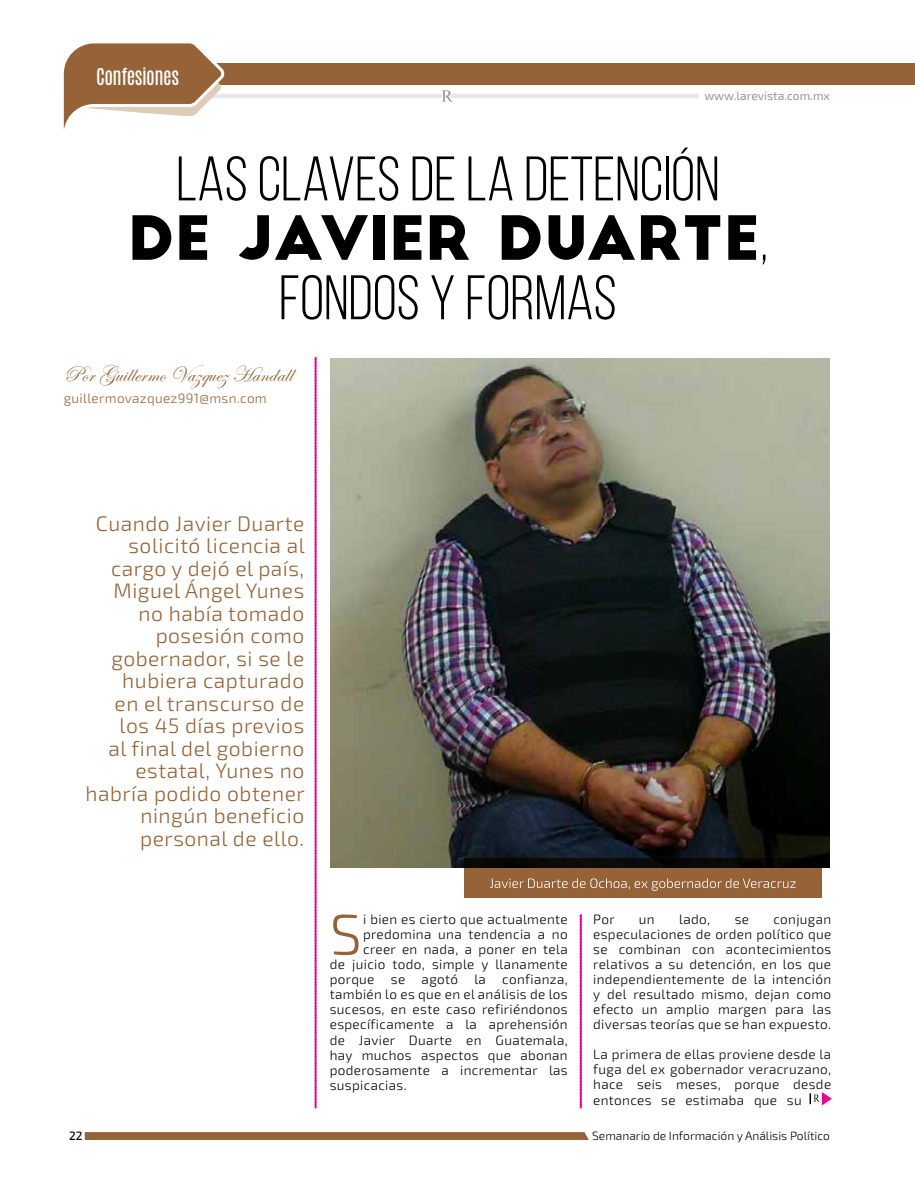
<style>
.page{position:relative;width:915px;height:1191px;background:#fff}
.page>*{position:absolute;margin:0;border:0;box-sizing:border-box;transform-origin:0 0}
.t1{font:62.7px "Bebas Neue";color:#000}
.t2{font:59.4px "Big John";color:#000}
.t3{font:300 57px "Exo 2";color:#956337}
.t4{font:22.5px "Edwardian Script ITC";letter-spacing:.01em;color:#956337}
.t5{font:300 21px/22.5px "Exo 2";letter-spacing:.025em;color:#956337;text-align:right}
.t6{font:19.5px "Antonio";letter-spacing:-.025em;color:#fff}
.t7{font:300 13.5px/15px "Exo 2";letter-spacing:.025em;color:#000;text-align:justify}
.t8{font:300 13.5px "Exo 2";letter-spacing:.025em;color:#956337}
.t9{font:300 12px "Exo 2";color:#000}
.t10{font:12px "Exo 2";color:#939598}
.t11{font:500 12px "Exo 2";color:#000}
.s1{font-family:"Bebas Neue"}
</style>
<div class="page">
<hr style="left:64px;top:94px;width:377px;height:4px;background:#e6e7e8">
<hr style="left:441px;top:94px;width:257px;height:4px;background:#e6e7e8">
<svg style="left:441px;top:90px;width:12px;height:12px"></svg>
<svg style="left:85px;top:1132px;width:503px;height:8px"></svg>
<svg style="left:314px;top:357px;width:2px;height:751px"></svg>
<svg style="left:579px;top:914px;width:2px;height:194px"></svg>
<svg style="left:809px;top:1092px;width:22px;height:13px"></svg>
<div style="left:64px;top:64px;width:850px;height:21px;background:#956337"></div>
<svg style="left:63px;top:43px;width:164px;height:86px"></svg>
<img style="left:330px;top:359px;width:499px;height:508px">
<svg style="left:463px;top:858px;width:358px;height:40px;fill:#956337"></svg>
<svg style="left:489px;top:878px;width:306px;height:12px"></svg>
<h3 class="t6" style="left:96px;top:62px;width:84px">CONFESIONES</h3>
<p class="t10" style="left:704px;top:89px;width:127px">www.larevista.com.mx</p>
<h1 class="t1" style="left:176px;top:145px;width:544px">LAS CLAVES DE LA DETENCIÓN</h1>
<h2 class="t2" style="left:128px;top:211px;width:641px">DE JAVIER DUARTE<span class="s1">,</span></h2>
<h1 class="t1" style="left:279px;top:264px;width:339px">FONDOS Y FORMAS</h1>
<h3 class="t4" style="left:64px;top:361px;width:230px">Por Guillermo Vazquez Handall</h3>
<p class="t8" style="left:64px;top:390px;width:204px">guillermovazquez991@msn.com</p>
<p class="t5" style="left:85px;top:512px;width:221px">Cuando Javier Duarte solicitó licencia al cargo y dejó el país,<br>Miguel Ángel Yunes no había tomado posesión como gobernador, si se le hubiera capturado<br>en el transcurso de los 45 días previos<br>al final del gobierno estatal, Yunes no habría podido obtener ningún beneficio personal de ello.</p>
<p class="t11" style="left:69px;top:1128px;width:15px">22</p>
<h3 class="t3" style="left:330px;top:901px;width:33px">S</h3>
<p class="t7" style="left:363px;top:912px;width:206px">i bien es cierto que actualmente</p>
<p class="t7" style="left:363px;top:927px;width:206px">predomina una tendencia a no</p>
<p class="t7" style="left:363px;top:942px;width:206px">creer en nada, a poner en tela</p>
<p class="t7" style="left:330px;top:957px;width:239px">de juicio todo, simple y llanamente</p>
<p class="t7" style="left:330px;top:972px;width:239px">porque se agotó la confianza,</p>
<p class="t7" style="left:330px;top:987px;width:239px">también lo es que en el análisis de los</p>
<p class="t7" style="left:330px;top:1002px;width:239px">sucesos, en este caso refiriéndonos</p>
<p class="t7" style="left:330px;top:1017px;width:239px">específicamente a la aprehensión</p>
<p class="t7" style="left:330px;top:1032px;width:239px">de Javier Duarte en Guatemala,</p>
<p class="t7" style="left:330px;top:1047px;width:239px">hay muchos aspectos que abonan</p>
<p class="t7" style="left:330px;top:1062px;width:239px">poderosamente a incrementar las</p>
<p class="t7" style="left:330px;top:1077px;width:78px">suspicacias.</p>
<p class="t7" style="left:593px;top:912px;width:23px">Por</p>
<p class="t7" style="left:638px;top:912px;width:17px">un</p>
<p class="t7" style="left:679px;top:912px;width:32px">lado,</p>
<p class="t7" style="left:734px;top:912px;width:16px">se</p>
<p class="t7" style="left:593px;top:912px;width:239px;text-indent:180px">conjugan especulaciones de orden político que se combinan con acontecimientos relativos a su detención, en los que independientemente de la intención y del resultado mismo, dejan como efecto un amplio margen para las diversas teorías que se han expuesto.</p>
<p class="t7" style="left:593px;top:1047px;width:239px">La primera de ellas proviene desde la fuga del ex gobernador veracruzano, hace seis meses, porque desde entonces se estimaba que su</p>
<p class="t9" style="left:592px;top:1128px;width:239px">Semanario de Información y Análisis Político</p>
</div>
